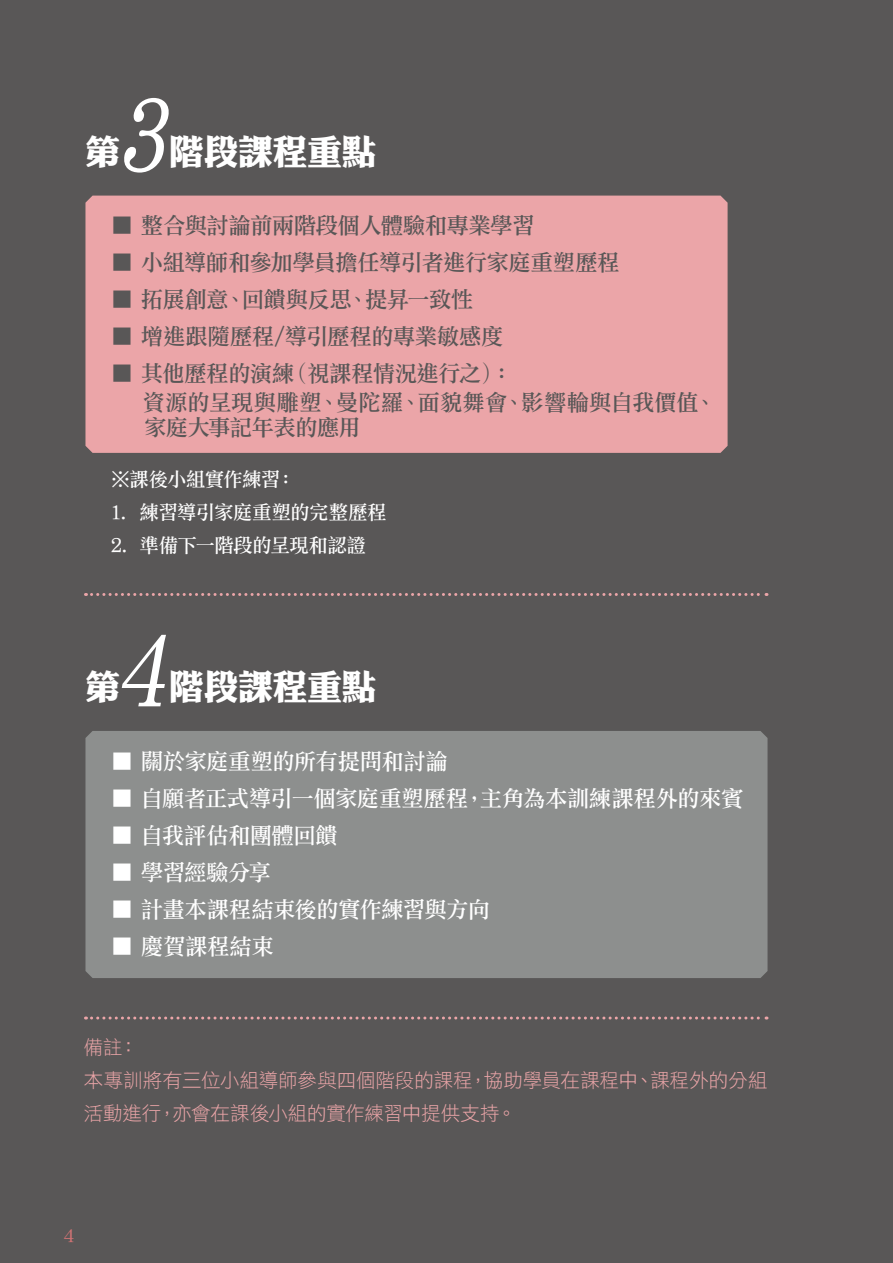
<style>
.page{position:relative;width:893px;height:1263px;background:#595757}
.page>*{position:absolute;margin:0;border:0;box-sizing:border-box;transform-origin:0 0}
.t1{font:italic 99.9px "DF Li Song W5 WINP BF";color:#fff;scale:.79 1}
.t2{font:italic 99.9px "DF Li Song W5 WINP BF";color:#fff;scale:.81 1}
.t3{font:34.5px "DF Li King Hei XB HK BF";color:#fff}
.t4{font:22.5px/28.5px "DF Li Song W5 WINP BF";letter-spacing:-.03em;color:#595757}
.t5{font:22.5px "DF Li Song W5 WINP BF";letter-spacing:-.03em;color:#fff}
.t6{font:19.5px/33px "DF Li Hei W3 WINP BF";letter-spacing:-.01em;color:#eba5a8}
.t7{font:19.5px "DF Li Song W5 WINP BF";letter-spacing:-.03em;color:#fff}
.t8{font:18px "DF Li Song W5 WINP BF";color:#d27374}
</style>
<div class="page">
<div style="left:85px;top:196px;width:643px;height:257px;background:#eba5a8"></div>
<div style="left:85px;top:731px;width:682px;height:247px;background:#8d8f8e"></div>
<svg style="left:85px;top:593px;width:682px;height:3px"></svg>
<svg style="left:85px;top:1016px;width:682px;height:3px"></svg>
<h1 class="t1" style="left:119px;top:85px;width:81px">3</h1>
<h2 class="t3" style="left:85px;top:134px;width:292px">第 階段課程重點</h2>
<p class="t4" style="left:111px;top:211px;width:425px">■ 整合與討論前兩階段個人體驗和專業學習</p>
<p class="t4" style="left:111px;top:248px;width:510px">■ 小組導師和參加學員擔任導引者進行家庭重塑歷程</p>
<p class="t4" style="left:111px;top:285px;width:364px">■ 拓展創意、回饋與反思、提昇一致性</p>
<p class="t4" style="left:111px;top:322px;width:394px">■ 增進跟隨歷程/導引歷程的專業敏感度</p>
<p class="t4" style="left:142px;top:359px;width:575px;text-indent:-32px">■ 其他歷程的演練（視課程情況進行之）：<br>資源的呈現與雕塑、曼陀羅、面貌舞會、影響輪與自我價值、</p>
<p class="t4" style="left:144px;top:413px;width:218px">家庭大事記年表的應用</p>
<p class="t7" style="left:111px;top:469px;width:186px">※課後小組實作練習：</p>
<p class="t7" style="left:111px;top:502px;width:277px">1. 練習導引家庭重塑的完整歷程</p>
<p class="t7" style="left:111px;top:535px;width:256px">2. 準備下一階段的呈現和認證</p>
<h1 class="t2" style="left:118px;top:620px;width:81px">4</h1>
<h2 class="t3" style="left:85px;top:669px;width:292px">第 階段課程重點</h2>
<p class="t5" style="left:111px;top:750px;width:338px">■ 關於家庭重塑的所有提問和討論</p>
<p class="t5" style="left:111px;top:787px;width:634px">■ 自願者正式導引一個家庭重塑歷程，主角為本訓練課程外的來賓</p>
<p class="t5" style="left:111px;top:824px;width:228px">■ 自我評估和團體回饋</p>
<p class="t5" style="left:111px;top:861px;width:162px">■ 學習經驗分享</p>
<p class="t5" style="left:111px;top:898px;width:381px">■ 計畫本課程結束後的實作練習與方向</p>
<p class="t5" style="left:111px;top:935px;width:164px">■ 慶賀課程結束</p>
<p class="t6" style="left:84px;top:1031px;width:685px">備註：<br>本專訓將有三位小組導師參與四個階段的課程，協助學員在課程中、課程外的分組活動進行，亦會在課後小組的實作練習中提供支持。</p>
<p class="t8" style="left:64px;top:1227px;width:12px">4</p>
</div>
